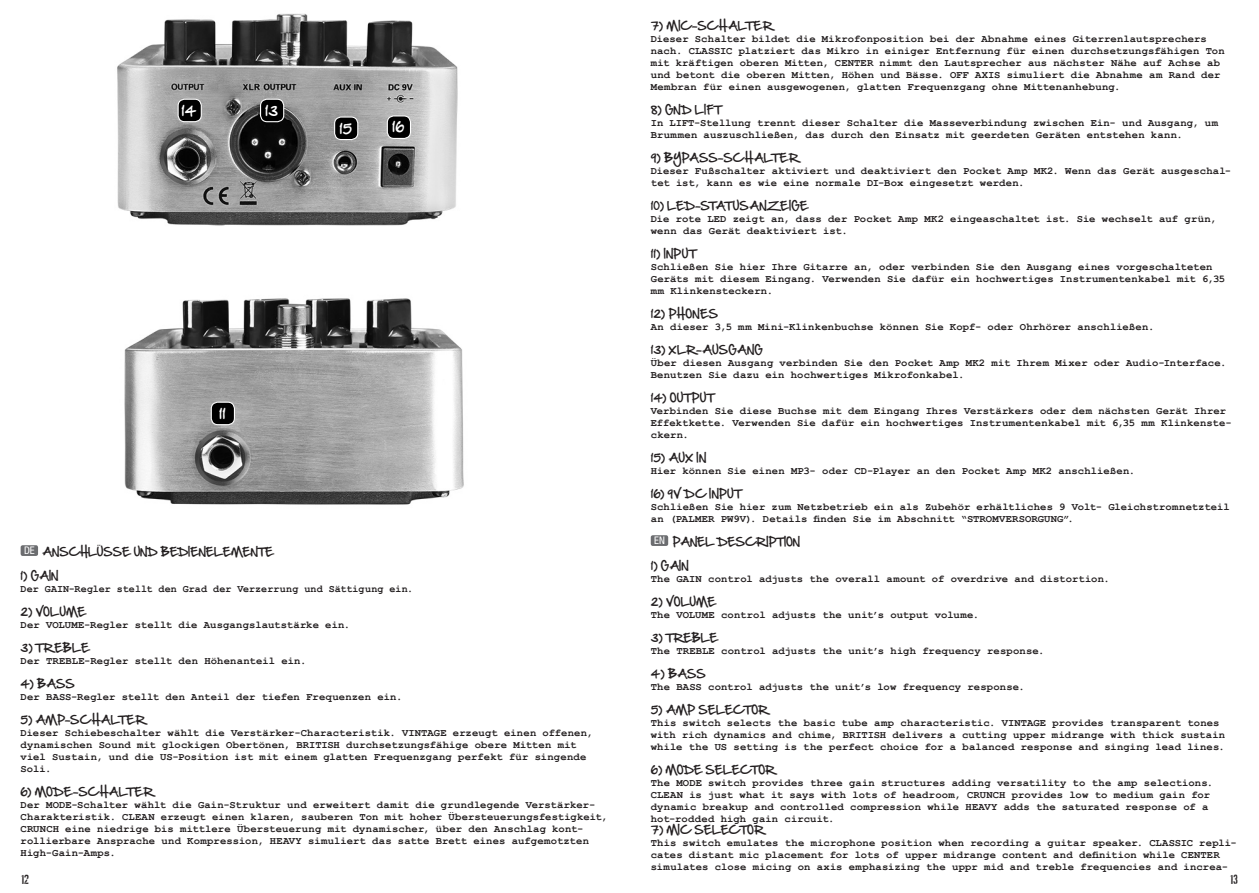
<style>
.page{position:relative;width:1259px;height:893px;background:#fff}
.page>*{position:absolute;margin:0;border:0;box-sizing:border-box;transform-origin:0 0}
.t1{font:15px "Dirty Ego";color:#231f20}
.t2{font:12.9px "Hand Of Sean";color:#fff}
.t3{font:700 10.5px/12px "Courier New";letter-spacing:.015em;color:#231f20}
.t4{font:10.5px "Hand Of Sean";color:#231f20}
.t5{font:700 10.5px "Courier New";letter-spacing:.015em;color:#231f20;scale:.95 1}
.t6{font:10.5px "Hand Of Sean";letter-spacing:.02em;color:#231f20}
.t7{font:10.5px "Hand Of Sean";letter-spacing:.03em;color:#231f20}
.t8{font:10.5px "Hand Of Sean";letter-spacing:.035em;color:#231f20}
.t9{font:10.5px "Hand Of Sean";letter-spacing:.045em;color:#231f20}
</style>
<div class="page">
<img style="left:117px;top:13px;width:341px;height:213px">
<img style="left:124px;top:298px;width:340px;height:207px">
<div style="left:21px;top:545px;width:17px;height:11px;background:#6c6d70;border-radius:2px"></div>
<div style="left:651px;top:535px;width:17px;height:11px;background:#6c6d70;border-radius:2px"></div>
<div style="left:211px;top:402px;width:23px;height:23px;background:#000;border-radius:7px"></div>
<div style="left:211px;top:402px;width:24px;height:23px;border:1px solid #fff;border-radius:7px"></div>
<div style="left:178px;top:99px;width:23px;height:23px;background:#000;border-radius:7px"></div>
<div style="left:178px;top:99px;width:24px;height:23px;border:1px solid #fff;border-radius:7px"></div>
<div style="left:260px;top:99px;width:24px;height:23px;background:#000;border-radius:7px"></div>
<div style="left:260px;top:99px;width:24px;height:23px;border:1px solid #fff;border-radius:7px"></div>
<div style="left:335px;top:117px;width:23px;height:23px;background:#000;border-radius:7px"></div>
<div style="left:334px;top:116px;width:24px;height:24px;border:1px solid #fff;border-radius:7px"></div>
<div style="left:387px;top:116px;width:23px;height:22px;background:#000;border-radius:7px"></div>
<div style="left:387px;top:115px;width:24px;height:24px;border:1px solid #fff;border-radius:7px"></div>
<p class="t2" style="left:182px;top:99px;width:17px">14</p>
<p class="t2" style="left:265px;top:99px;width:14px">13</p>
<p class="t2" style="left:339px;top:117px;width:14px">15</p>
<p class="t2" style="left:392px;top:116px;width:14px">16</p>
<p class="t2" style="left:219px;top:402px;width:8px">11</p>
<p class="t4" style="left:24px;top:542px;width:251px"><sup>DE</sup> ANSCHLÜSSE UND BEDIENELEMENTE</p>
<p class="t4" style="left:21px;top:566px;width:39px">1) GAIN</p>
<p class="t5" style="left:21px;top:582px;width:415px">Der GAIN-Regler stellt den Grad der Verzerrung und Sättigung ein.</p>
<p class="t4" style="left:21px;top:602px;width:67px">2) VOLUME</p>
<p class="t3" style="left:21px;top:618px;width:331px">Der VOLUME-Regler stellt die Ausgangslautstärke ein.</p>
<p class="t4" style="left:21px;top:638px;width:70px">3) TREBLE</p>
<p class="t3" style="left:21px;top:654px;width:287px">Der TREBLE-Regler stellt den Höhenanteil ein.</p>
<p class="t4" style="left:21px;top:674px;width:56px">4) BASS</p>
<p class="t3" style="left:21px;top:690px;width:383px">Der BASS-Regler stellt den Anteil der tiefen Frequenzen ein.</p>
<p class="t7" style="left:21px;top:710px;width:126px">5) AMP-SCHALTER</p>
<p class="t3" style="left:21px;top:726px;width:574px">Dieser Schiebeschalter wählt die Verstärker-Characteristik. VINTAGE erzeugt einen offenen, dynamischen Sound mit glockigen Obertönen, BRITISH durchsetzungsfähige obere Mitten mit viel Sustain, und die US-Position ist mit einem glatten Frequenzgang perfekt für singende Soli.</p>
<p class="t8" style="left:21px;top:782px;width:135px">6) MODE-SCHALTER</p>
<p class="t3" style="left:21px;top:798px;width:588px">Der MODE-Schalter wählt die Gain-Struktur und erweitert damit die grundlegende Verstärker-Charakteristik. CLEAN erzeugt einen klaren, sauberen Ton mit hoher Übersteuerungsfestigkeit, CRUNCH eine niedrige bis mittlere Übersteuerung mit dynamischer, über den Anschlag kont&shy;rollierbare Ansprache und Kompression, HEAVY simuliert das satte Brett eines aufgemotzten High-Gain-Amps.</p>
<p class="t9" style="left:651px;top:16px;width:124px">7) MIC-SCHALTER</p>
<p class="t3" style="left:651px;top:32px;width:575px">Dieser Schalter bildet die Mikrofonposition bei der Abnahme eines Giterrenlautsprechers nach. CLASSIC platziert das Mikro in einiger Entfernung für einen durchsetzungsfähigen Ton mit kräftigen oberen Mitten, CENTER nimmt den Lautsprecher aus nächster Nähe auf Achse ab und betont die oberen Mitten, Höhen und Bässe. OFF AXIS simuliert die Abnahme am Rand der Membran für einen ausgewogenen, glatten Frequenzgang ohne Mittenanhebung.</p>
<p class="t4" style="left:651px;top:100px;width:73px">8) GND LIFT</p>
<p class="t3" style="left:651px;top:116px;width:569px">In LIFT-Stellung trennt dieser Schalter die Masseverbindung zwischen Ein- und Ausgang, um<br>Brummen auszuschließen, das durch den Einsatz mit geerdeten Geräten entstehen kann.</p>
<p class="t4" style="left:651px;top:148px;width:150px">9) BYPASS-SCHALTER</p>
<p class="t3" style="left:651px;top:164px;width:582px">Dieser Fußschalter aktiviert und deaktiviert den Pocket Amp MK2. Wenn das Gerät ausgeschal&shy;tet ist, kann es wie eine normale DI-Box eingesetzt werden.</p>
<p class="t6" style="left:651px;top:196px;width:159px">10) LED-STATUSANZEIGE</p>
<p class="t3" style="left:651px;top:212px;width:567px">Die rote LED zeigt an, dass der Pocket Amp MK2 eingeaschaltet ist. Sie wechselt auf grün, wenn das Gerät deaktiviert ist.</p>
<p class="t4" style="left:651px;top:244px;width:47px">11) INPUT</p>
<p class="t3" style="left:651px;top:260px;width:576px">Schließen Sie hier Ihre Gitarre an, oder verbinden Sie den Ausgang eines vorgeschalteten<br>Geräts mit diesem Eingang. Verwenden Sie dafür ein hochwertiges Instrumentenkabel mit 6,35 mm Klinkensteckern.</p>
<p class="t7" style="left:651px;top:304px;width:69px">12) PHONES</p>
<p class="t3" style="left:651px;top:320px;width:505px">An dieser 3,5 mm Mini-Klinkenbuchse können Sie Kopf- oder Ohrhörer anschließen.</p>
<p class="t4" style="left:651px;top:340px;width:114px">13) XLR-AUSGANG</p>
<p class="t3" style="left:651px;top:356px;width:577px">Über diesen Ausgang verbinden Sie den Pocket Amp MK2 mit Ihrem Mixer oder Audio-Interface.<br>Benutzen Sie dazu ein hochwertiges Mikrofonkabel.</p>
<p class="t6" style="left:651px;top:388px;width:65px">14) OUTPUT</p>
<p class="t3" style="left:651px;top:404px;width:582px">Verbinden Sie diese Buchse mit dem Eingang Ihres Verstärkers oder dem nächsten Gerät Ihrer<br>Effektkette. Verwenden Sie dafür ein hochwertiges Instrumentenkabel mit 6,35 mm Klinkenste&shy;ckern.</p>
<p class="t4" style="left:651px;top:448px;width:57px">15) AUX IN</p>
<p class="t3" style="left:651px;top:464px;width:486px">Hier können Sie einen MP3- oder CD-Player an den Pocket Amp MK2 anschließen.</p>
<p class="t6" style="left:651px;top:484px;width:93px">16) 9V DC INPUT</p>
<p class="t3" style="left:651px;top:500px;width:580px">Schließen Sie hier zum Netzbetrieb ein als Zubehör erhältliches 9 Volt- Gleichstromnetzteil an (PALMER PW9V). Details finden Sie im Abschnitt “STROMVERSORGUNG”.</p>
<p class="t4" style="left:654px;top:532px;width:147px"><sup>EN</sup> PANEL DESCRIPTION</p>
<p class="t4" style="left:651px;top:556px;width:39px">1) GAIN</p>
<p class="t3" style="left:651px;top:572px;width:460px">The GAIN control adjusts the overall amount of overdrive and distortion.</p>
<p class="t4" style="left:651px;top:592px;width:66px">2) VOLUME</p>
<p class="t3" style="left:651px;top:608px;width:330px">The VOLUME control adjusts the unit’s output volume.</p>
<p class="t4" style="left:651px;top:628px;width:69px">3) TREBLE</p>
<p class="t3" style="left:651px;top:644px;width:395px">The TREBLE control adjusts the unit’s high frequency response.</p>
<p class="t4" style="left:651px;top:664px;width:56px">4) BASS</p>
<p class="t3" style="left:651px;top:680px;width:375px">The BASS control adjusts the unit’s low frequency response.</p>
<p class="t4" style="left:651px;top:700px;width:119px">5) AMP SELECTOR</p>
<p class="t3" style="left:651px;top:716px;width:576px">This switch selects the basic tube amp characteristic. VINTAGE provides transparent tones with rich dynamics and chime, BRITISH delivers a cutting upper midrange with thick sustain while the US setting is the perfect choice for a balanced response and singing lead lines.</p>
<p class="t4" style="left:651px;top:760px;width:126px">6) MODE SELECTOR</p>
<p class="t3" style="left:651px;top:776px;width:564px">The MODE switch provides three gain structures adding versatility to the amp selections.<br>CLEAN is just what it says with lots of headroom, CRUNCH provides low to medium gain for dynamic breakup and controlled compression while HEAVY adds the saturated response of a hot-rodded high gain circuit.</p>
<p class="t4" style="left:651px;top:820px;width:115px">7) MIC SELECTOR</p>
<p class="t3" style="left:651px;top:836px;width:587px">This switch emulates the microphone position when recording a guitar speaker. CLASSIC repli&shy;cates distant mic placement for lots of upper midrange content and definition while CENTER simulates close micing on axis emphasizing the uppr mid and treble frequencies and increa-</p>
<h1 class="t1" style="left:21px;top:872px;width:9px">12</h1>
<h1 class="t1" style="left:1230px;top:872px;width:9px">13</h1>
</div>
